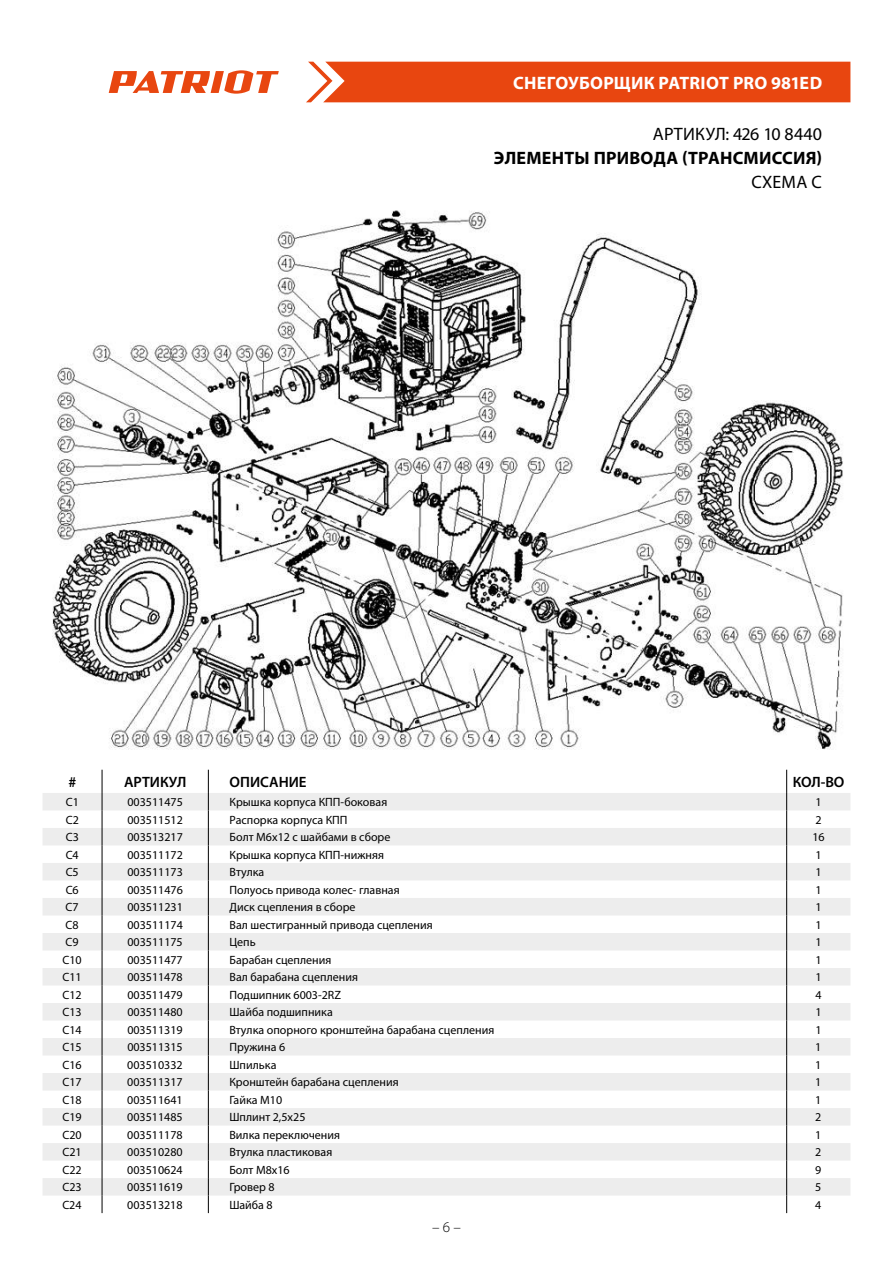
<style>
.page{position:relative;width:893px;height:1263px;background:#fff}
.page>*{position:absolute;margin:0;border:0;box-sizing:border-box;transform-origin:0 0}
.t1{font:700 18px "Myriad Pro";letter-spacing:.01em;color:#000}
.t2{font:700 18px "Myriad Pro";letter-spacing:.01em;color:#fff}
.t3{font:18px "Myriad Pro";letter-spacing:.01em;color:#000}
.t4{font:600 15px "Myriad Pro";color:#000}
.t5{font:300 15px "Myriad Pro";color:#000}
.t6{font:12px "Myriad Pro";color:#000}
</style>
<div class="page">
<div style="left:306px;top:62px;width:544px;height:40px;background:#e84610"></div>
<svg style="left:109px;top:70px;width:170px;height:24px"></svg>
<svg style="left:43px;top:793px;width:807px;height:402px;fill:#ededed"></svg>
<svg style="left:102px;top:770px;width:1px;height:443px"></svg>
<svg style="left:208px;top:770px;width:1px;height:443px"></svg>
<svg style="left:786px;top:770px;width:1px;height:443px"></svg>
<img style="left:52px;top:210px;width:791px;height:540px">
<h1 class="t2" style="left:513px;top:71px;width:310px">СНЕГОУБОРЩИК PATRIOT PRO 981ED</h1>
<h1 class="t3" style="left:653px;top:123px;width:171px">АРТИКУЛ: 426 10 8440</h1>
<h1 class="t1" style="left:494px;top:147px;width:125px">ЭЛЕМЕНТЫ ПРИВО</h1>
<h1 class="t1" style="left:653px;top:147px;width:170px">ДА (ТРАНСМИССИЯ)</h1>
<h1 class="t3" style="left:751px;top:171px;width:71px">СХЕМА c</h1>
<p class="t4" style="left:68px;top:772px;width:9px">#</p>
<p class="t4" style="left:124px;top:772px;width:64px">АРТИКУЛ</p>
<p class="t4" style="left:230px;top:772px;width:78px">ОПИСАНИЕ</p>
<p class="t4" style="left:793px;top:772px;width:53px">КОЛ-ВО</p>
<p class="t6" style="left:66px;top:795px;width:15px">C1</p>
<p class="t6" style="left:127px;top:795px;width:57px">003511475</p>
<p class="t6" style="left:230px;top:795px;width:159px">Крышка корпуса КПП-боковая</p>
<p class="t6" style="left:815px;top:795px;width:8px">1</p>
<p class="t6" style="left:66px;top:812px;width:15px">C2</p>
<p class="t6" style="left:127px;top:812px;width:57px">003511512</p>
<p class="t6" style="left:230px;top:812px;width:119px">Распорка корпуса КПП</p>
<p class="t6" style="left:815px;top:812px;width:8px">2</p>
<p class="t6" style="left:66px;top:830px;width:15px">C3</p>
<p class="t6" style="left:127px;top:830px;width:57px">003513217</p>
<p class="t6" style="left:230px;top:830px;width:162px">Болт М6х12 с шайбами в сборе</p>
<p class="t6" style="left:812px;top:830px;width:14px">16</p>
<p class="t6" style="left:66px;top:847px;width:15px">C4</p>
<p class="t6" style="left:127px;top:847px;width:57px">003511172</p>
<p class="t6" style="left:230px;top:847px;width:156px">Крышка корпуса КПП-нижняя</p>
<p class="t6" style="left:815px;top:847px;width:8px">1</p>
<p class="t6" style="left:66px;top:865px;width:15px">C5</p>
<p class="t6" style="left:127px;top:865px;width:57px">003511173</p>
<p class="t6" style="left:230px;top:865px;width:36px">Втулка</p>
<p class="t6" style="left:815px;top:865px;width:8px">1</p>
<p class="t6" style="left:66px;top:882px;width:15px">C6</p>
<p class="t6" style="left:127px;top:882px;width:57px">003511476</p>
<p class="t6" style="left:230px;top:882px;width:172px">Полуось привода колес- главная</p>
<p class="t6" style="left:815px;top:882px;width:8px">1</p>
<p class="t6" style="left:66px;top:900px;width:15px">C7</p>
<p class="t6" style="left:127px;top:900px;width:57px">003511231</p>
<p class="t6" style="left:230px;top:900px;width:127px">Диск сцепления в сборе</p>
<p class="t6" style="left:815px;top:900px;width:8px">1</p>
<p class="t6" style="left:66px;top:917px;width:15px">C8</p>
<p class="t6" style="left:127px;top:917px;width:57px">003511174</p>
<p class="t6" style="left:230px;top:917px;width:205px">Вал шестигранный привода сцепления</p>
<p class="t6" style="left:815px;top:917px;width:8px">1</p>
<p class="t6" style="left:66px;top:935px;width:15px">C9</p>
<p class="t6" style="left:127px;top:935px;width:57px">003511175</p>
<p class="t6" style="left:230px;top:935px;width:28px">Цепь</p>
<p class="t6" style="left:815px;top:935px;width:8px">1</p>
<p class="t6" style="left:63px;top:952px;width:21px">C10</p>
<p class="t6" style="left:127px;top:952px;width:57px">003511477</p>
<p class="t6" style="left:229px;top:952px;width:103px">Барабан сцепления</p>
<p class="t6" style="left:815px;top:952px;width:8px">1</p>
<p class="t6" style="left:63px;top:970px;width:21px">C11</p>
<p class="t6" style="left:127px;top:970px;width:57px">003511478</p>
<p class="t6" style="left:229px;top:970px;width:130px">Вал барабана сцепления</p>
<p class="t6" style="left:815px;top:970px;width:8px">1</p>
<p class="t6" style="left:63px;top:987px;width:21px">C12</p>
<p class="t6" style="left:127px;top:987px;width:57px">003511479</p>
<p class="t6" style="left:229px;top:987px;width:113px">Подшипник 6003-2RZ</p>
<p class="t6" style="left:815px;top:987px;width:8px">4</p>
<p class="t6" style="left:62px;top:1005px;width:21px">C13</p>
<p class="t6" style="left:127px;top:1005px;width:57px">003511480</p>
<p class="t6" style="left:229px;top:1005px;width:105px">Шайба подшипника</p>
<p class="t6" style="left:815px;top:1005px;width:8px">1</p>
<p class="t6" style="left:62px;top:1022px;width:21px">C14</p>
<p class="t6" style="left:127px;top:1022px;width:57px">003511319</p>
<p class="t6" style="left:229px;top:1022px;width:266px">Втулка опорного кронштейна барабана сцепления</p>
<p class="t6" style="left:815px;top:1022px;width:8px">1</p>
<p class="t6" style="left:62px;top:1040px;width:21px">C15</p>
<p class="t6" style="left:127px;top:1040px;width:57px">003511315</p>
<p class="t6" style="left:229px;top:1040px;width:57px">Пружина 6</p>
<p class="t6" style="left:815px;top:1040px;width:8px">1</p>
<p class="t6" style="left:62px;top:1057px;width:21px">C16</p>
<p class="t6" style="left:127px;top:1057px;width:57px">003510332</p>
<p class="t6" style="left:229px;top:1057px;width:49px">Шпилька</p>
<p class="t6" style="left:815px;top:1057px;width:8px">1</p>
<p class="t6" style="left:62px;top:1075px;width:21px">C17</p>
<p class="t6" style="left:127px;top:1075px;width:57px">003511317</p>
<p class="t6" style="left:229px;top:1075px;width:171px">Кронштейн барабана сцепления</p>
<p class="t6" style="left:815px;top:1075px;width:8px">1</p>
<p class="t6" style="left:62px;top:1092px;width:21px">C18</p>
<p class="t6" style="left:127px;top:1092px;width:57px">003511641</p>
<p class="t6" style="left:229px;top:1092px;width:54px">Гайка М10</p>
<p class="t6" style="left:815px;top:1092px;width:8px">1</p>
<p class="t6" style="left:62px;top:1110px;width:21px">C19</p>
<p class="t6" style="left:127px;top:1110px;width:57px">003511485</p>
<p class="t6" style="left:229px;top:1110px;width:78px">Шплинт 2,5х25</p>
<p class="t6" style="left:815px;top:1110px;width:8px">2</p>
<p class="t6" style="left:62px;top:1127px;width:21px">C20</p>
<p class="t6" style="left:127px;top:1127px;width:57px">003511178</p>
<p class="t6" style="left:229px;top:1127px;width:112px">Вилка переключения</p>
<p class="t6" style="left:815px;top:1127px;width:8px">1</p>
<p class="t6" style="left:62px;top:1145px;width:21px">C21</p>
<p class="t6" style="left:127px;top:1145px;width:57px">003510280</p>
<p class="t6" style="left:229px;top:1145px;width:104px">Втулка пластиковая</p>
<p class="t6" style="left:815px;top:1145px;width:8px">2</p>
<p class="t6" style="left:62px;top:1162px;width:21px">C22</p>
<p class="t6" style="left:127px;top:1162px;width:57px">003510624</p>
<p class="t6" style="left:229px;top:1162px;width:62px">Болт М8х16</p>
<p class="t6" style="left:815px;top:1162px;width:8px">9</p>
<p class="t6" style="left:62px;top:1180px;width:21px">C23</p>
<p class="t6" style="left:127px;top:1180px;width:57px">003511619</p>
<p class="t6" style="left:229px;top:1180px;width:47px">Гровер 8</p>
<p class="t6" style="left:815px;top:1180px;width:8px">5</p>
<p class="t6" style="left:62px;top:1197px;width:21px">C24</p>
<p class="t6" style="left:127px;top:1197px;width:57px">003513218</p>
<p class="t6" style="left:229px;top:1197px;width:45px">Шайба 8</p>
<p class="t6" style="left:815px;top:1197px;width:8px">4</p>
<p class="t5" style="left:432px;top:1218px;width:30px">– 6 –</p>
</div>
